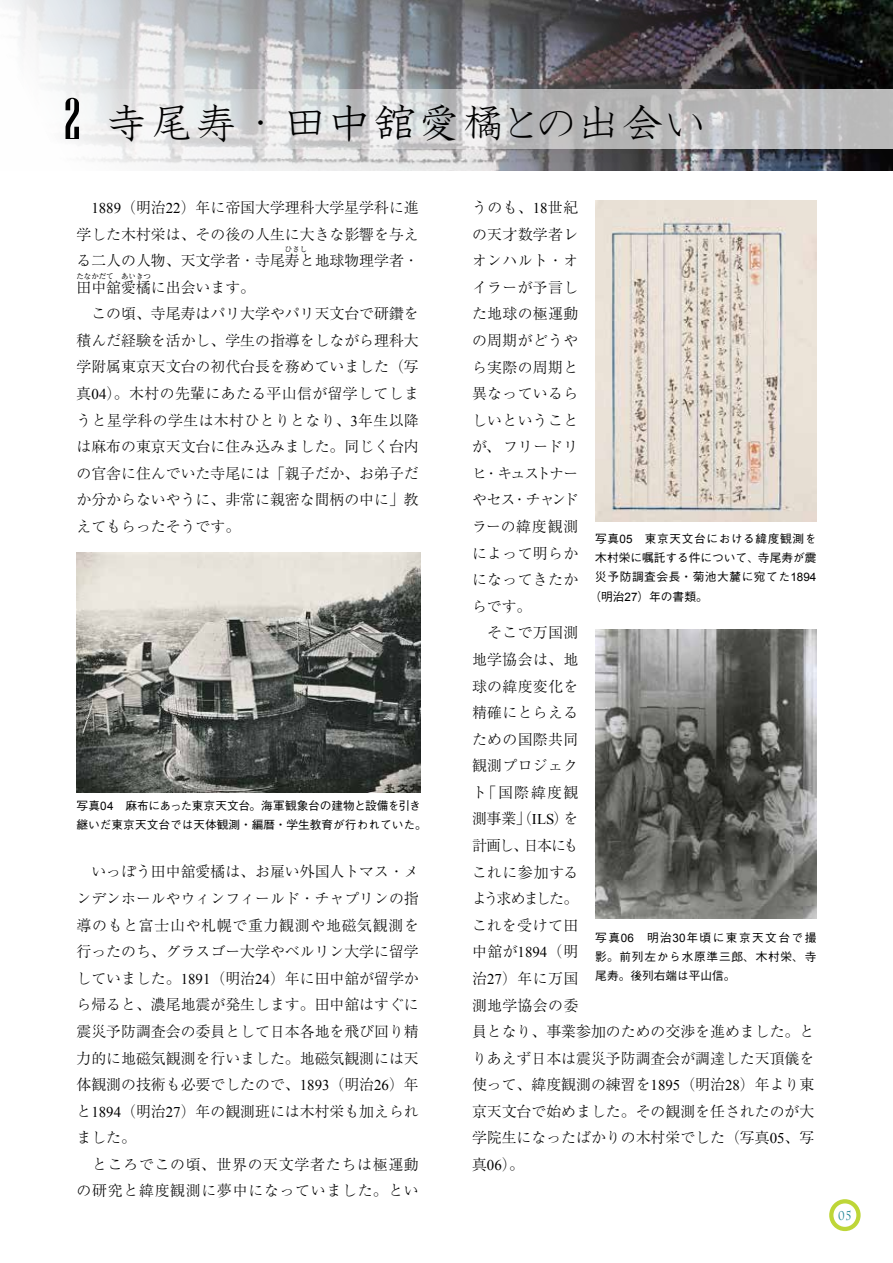
<style>
.page{position:relative;width:893px;height:1263px;background:#fff}
.page>*{position:absolute;margin:0;border:0;box-sizing:border-box;transform-origin:0 0}
.t1{font:44.7px "HGP Kyokashotai";color:#000}
.t2{font:300 14.85px/26.5px "Ryumin Pro";color:#000;text-align:justify}
.t3{font:12.75px "Charlemagne Std";color:#127d8e;scale:.8 1}
.t4{font:500 11.7px/19.2px "Gothic BBB Pro";color:#000}
.t5{font:500 11.7px "Gothic BBB Pro";letter-spacing:.045em;color:#000}
.t6{font:500 11.7px "Gothic BBB Pro";letter-spacing:.05em;color:#000}
.t7{font:300 7.5px "Ryumin Pro";color:#000}
.s1{font-family:"Niagara Solid";font-size:58.5px}
.s2{font-family:"Times New Roman";font-weight:400}
.s3{font-family:"Arial";font-weight:400}
</style>
<div class="page">
<svg style="left:831px;top:1201px;width:27px;height:28px"></svg>
<div style="left:829px;top:1199px;width:32px;height:32px;border:4px solid #bed638;border-radius:50%"></div>
<img style="left:2px;top:0;width:891px;height:170px">
<svg style="left:48px;top:89px;width:845px;height:60px"></svg>
<img style="left:77px;top:553px;width:344px;height:239px">
<img style="left:595px;top:629px;width:221px;height:289px">
<img style="left:595px;top:201px;width:221px;height:320px">
<h1 class="t1" style="left:64px;top:100px;width:643px"><span class="s1">2</span> 寺尾寿・田中舘愛橘との出会い</h1>
<p class="t2" style="left:77px;top:193px;width:344px;text-indent:15px"><span class="s2">1889</span>（明治<span class="s2">22</span>）年に帝国大学理科大学星学科に進学した木村栄は、その後の人生に大きな影響を与える二人の人物、天文学者・寺尾寿と地球物理学者・</p>
<p class="t7" style="left:285px;top:243px;width:24px">ひさし</p>
<p class="t7" style="left:77px;top:270px;width:39px">たなかだて</p>
<p class="t7" style="left:121px;top:270px;width:31px">あいきつ</p>
<p class="t2" style="left:77px;top:299px;width:344px">　この頃、寺尾寿はパリ大学やパリ天文台で研鑽を積んだ経験を活かし、学生の指導をしながら理科大学附属東京天文台の初代台長を務めていました（写真<span class="s2">04</span>）。木村の先輩にあたる平山信が留学してしまうと星学科の学生は木村ひとりとなり、<span class="s2">3</span>年生以降は麻布の東京天文台に住み込みました。同じく台内の官舎に住んでいた寺尾には「親子だか、お弟子だか分からないやうに、非常に親密な間柄の中に」教えてもらったそうです。</p>
<p class="t2" style="left:77px;top:273px;width:180px">田中舘愛橘に出会います。</p>
<p class="t4" style="left:77px;top:794px;width:352px">写真<span class="s3">04</span>　麻布にあった東京天文台。海軍観象台の建物と設備を引き継いだ東京天文台では天体観測・編暦・学生教育が行われていた。</p>
<p class="t2" style="left:77px;top:857px;width:344px;text-align:left">　いっぽう田中舘愛橘は、お雇い外国人トマス・メンデンホールやウィンフィールド・チャプリンの指導のもと富士山や札幌で重力観測や地磁気観測を行ったのち、グラスゴー大学やベルリン大学に留学していました。<span class="s2">1891</span>（明治<span class="s2">24</span>）年に田中舘が留学から帰ると、濃尾地震が発生します。田中舘はすぐに震災予防調査会の委員として日本各地を飛び回り精力的に地磁気観測を行いました。地磁気観測には天体観測の技術も必要でしたので、<span class="s2">1893</span>（明治<span class="s2">26</span>）年と<span class="s2">1894</span>（明治<span class="s2">27</span>）年の観測班には木村栄も加えられました。<br>　ところでこの頃、世界の天文学者たちは極運動の研究と緯度観測に夢中になっていました。とい</p>
<p class="t2" style="left:472px;top:193px;width:344px;text-align:left">うのも、<span class="s2">18</span>世紀<br>の天才数学者レ<br>オンハルト・オ<br>イラーが予言し<br>た地球の極運動<br>の周期がどうや<br>ら実際の周期と<br>異なっているら<br>しいということ<br>が、フリードリ<br>ヒ・キュストナー<br>やセス・チャンド<br>ラーの緯度観測<br>によって明らか<br>になってきたか<br>らです。<br>　そこで万国測<br>地学協会は、地<br>球の緯度変化を<br>精確にとらえる<br>ための国際共同<br>観測プロジェク<br>ト「国際緯度観<br>測事業」（<span class="s2">ILS</span>）を<br>計画し、日本にも<br>これに参加する<br>よう求めました。<br>これを受けて田<br>中舘が<span class="s2">1894</span>（明<br>治<span class="s2">27</span>）年に万国<br>測地学協会の委<br>員となり、事業参加のための交渉を進めました。とりあえず日本は震災予防調査会が調達した天頂儀を使って、緯度観測の練習を<span class="s2">1895</span>（明治<span class="s2">28</span>）年より東京天文台で始めました。その観測を任されたのが大学院生になったばかりの木村栄でした（写真<span class="s2">05</span>、写真<span class="s2">06</span>）。</p>
<p class="t6" style="left:595px;top:529px;width:223px">写真<span class="s3">05</span> 東京天文台における緯度観測を</p>
<p class="t4" style="left:595px;top:547px;width:223px">木村栄に嘱託する件について、寺尾寿が震</p>
<p class="t5" style="left:595px;top:568px;width:223px">災予防調査会長・菊池大麓に宛てた<span class="s3">1894</span></p>
<p class="t4" style="left:589px;top:585px;width:120px">（明治<span class="s3">27</span>）年の書類。</p>
<p class="t4" style="left:595px;top:926px;width:223px;text-align:justify">写真<span class="s3">06</span>　明治<span class="s3">30</span>年頃に東京天文台で撮影。前列左から水原準三郎、木村栄、寺尾寿。後列右端は平山信。</p>
<p class="t3" style="left:838px;top:1208px;width:18px">05</p>
</div>
